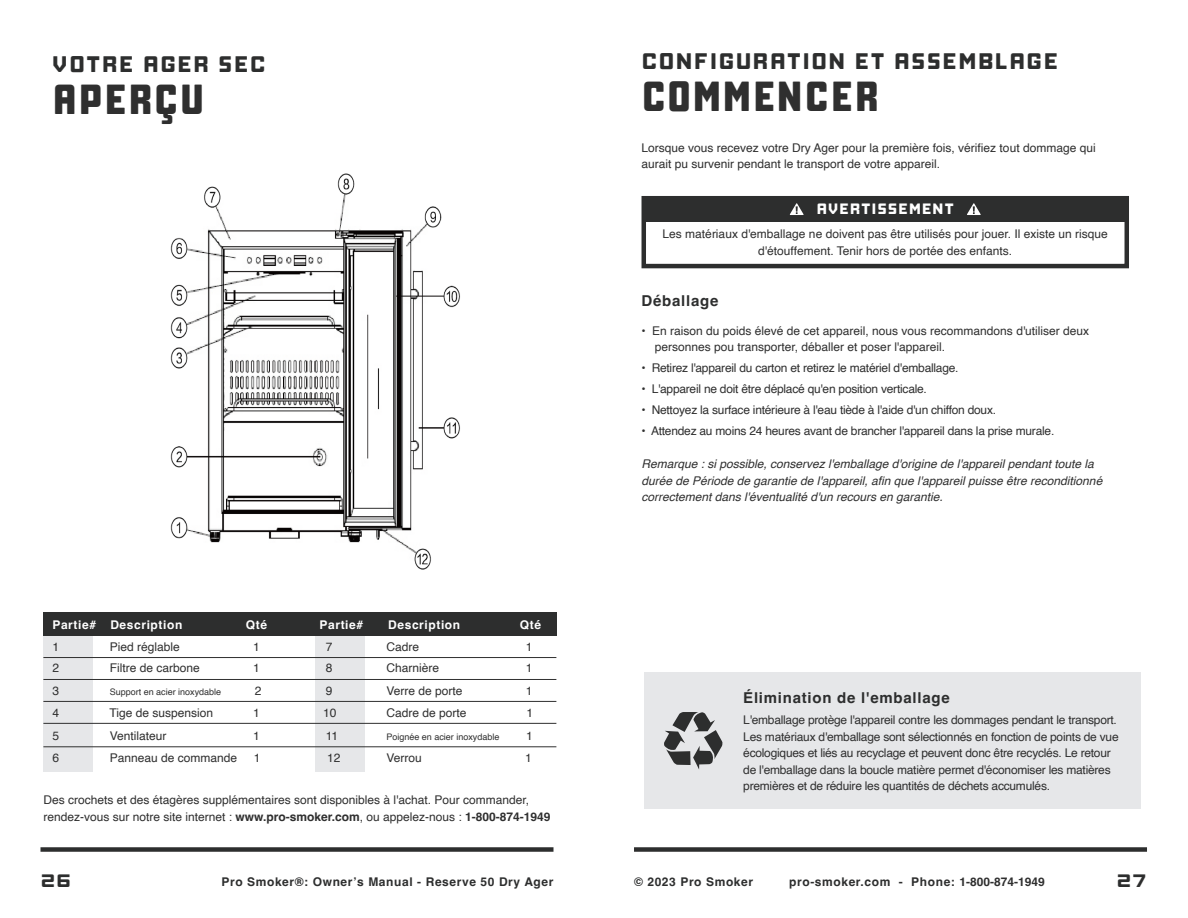
<style>
.page{position:relative;width:1188px;height:918px;background:#fff}
.page>*{position:absolute;margin:0;border:0;box-sizing:border-box;transform-origin:0 0}
.t1{font:800 42px "Manufaktur";letter-spacing:.02em;color:#2f2f2f}
.t2{font:800 expanded 22.5px "Manufaktur";letter-spacing:.045em;color:#2d2e2e}
.t3{font:900 expanded 18px "Manufaktur";color:#2d2e2e}
.t4{font:700 15px "Helvetica";letter-spacing:.05em;color:#2d2e2e}
.t5{font:800 expanded 15px "Manufaktur";letter-spacing:.045em;color:#fff}
.t6{font:12px/16.5px "Helvetica";color:#2f2f2f}
.t7{font:12px/16.5px "Helvetica";letter-spacing:-.02em;color:#2f2f2f}
.t8{font:italic 12px/16.5px "Helvetica";color:#2f2f2f}
.t9{font:700 12px "Helvetica";letter-spacing:.05em;color:#2d2e2e}
.t10{font:700 12px "Helvetica";letter-spacing:.05em;color:#fff}
.t11{font:9px "Helvetica";color:#2f2f2f}
.s1{font-weight:700}
.s2{color:#2f2f2f}
</style>
<div class="page">
<div style="left:40px;top:847px;width:514px;height:5px;background:#2d2e2e"></div>
<div style="left:634px;top:847px;width:513px;height:5px;background:#2d2e2e"></div>
<div style="left:43px;top:636px;width:50px;height:136px;background:#e6e7e9"></div>
<div style="left:315px;top:636px;width:49px;height:136px;background:#e6e7e9"></div>
<div style="left:43px;top:613px;width:513px;height:23px;background:#2d2e2e"></div>
<hr style="left:43px;top:657px;width:513px;height:1px;background:#2f2f2f">
<hr style="left:43px;top:679px;width:513px;height:1px;background:#2f2f2f">
<hr style="left:43px;top:701px;width:513px;height:1px;background:#2f2f2f">
<hr style="left:43px;top:723px;width:513px;height:1px;background:#2f2f2f">
<img style="left:170px;top:173px;width:290px;height:396px">
<hr style="left:43px;top:747px;width:513px;height:1px;background:#2f2f2f">
<div style="left:644px;top:673px;width:497px;height:136px;background:#e6e7e9"></div>
<div style="left:642px;top:196px;width:487px;height:72px;border:4px solid #2d2e2e"></div>
<div style="left:642px;top:198px;width:486px;height:24px;background:#2d2e2e"></div>
<svg style="left:790px;top:203px;width:14px;height:12px"></svg>
<svg style="left:967px;top:203px;width:14px;height:12px"></svg>
<svg style="left:664px;top:712px;width:59px;height:57px"></svg>
<p class="t2" style="left:52px;top:48px;width:215px">VOTRE AGER SEC</p>
<p class="t1" style="left:52px;top:70px;width:155px">APERÇU</p>
<p class="t10" style="left:52px;top:617px;width:131px">Partie# Description</p>
<p class="t10" style="left:246px;top:617px;width:23px">Qté</p>
<p class="t10" style="left:320px;top:617px;width:45px">Partie#</p>
<p class="t10" style="left:388px;top:617px;width:74px">Description</p>
<p class="t10" style="left:520px;top:617px;width:23px">Qté</p>
<p class="t6" style="left:52px;top:639px;width:8px">1</p>
<p class="t6" style="left:110px;top:639px;width:72px">Pied réglable</p>
<p class="t6" style="left:253px;top:639px;width:8px">1</p>
<p class="t6" style="left:326px;top:639px;width:8px">7</p>
<p class="t6" style="left:386px;top:639px;width:34px">Cadre</p>
<p class="t6" style="left:526px;top:639px;width:8px">1</p>
<p class="t6" style="left:52px;top:660px;width:8px">2</p>
<p class="t6" style="left:110px;top:660px;width:92px">Filtre de carbone</p>
<p class="t6" style="left:253px;top:660px;width:8px">1</p>
<p class="t6" style="left:326px;top:660px;width:8px">8</p>
<p class="t6" style="left:386px;top:660px;width:54px">Charnière</p>
<p class="t6" style="left:526px;top:660px;width:8px">1</p>
<p class="t6" style="left:52px;top:682px;width:8px">3</p>
<p class="t11" style="left:110px;top:684px;width:113px">Support en acier inoxydable</p>
<p class="t6" style="left:255px;top:682px;width:8px">2</p>
<p class="t6" style="left:326px;top:682px;width:8px">9</p>
<p class="t6" style="left:386px;top:682px;width:78px">Verre de porte</p>
<p class="t6" style="left:526px;top:682px;width:8px">1</p>
<p class="t6" style="left:52px;top:705px;width:8px">4</p>
<p class="t6" style="left:110px;top:705px;width:105px">Tige de suspension</p>
<p class="t6" style="left:253px;top:705px;width:8px">1</p>
<p class="t6" style="left:323px;top:705px;width:15px">10</p>
<p class="t6" style="left:386px;top:705px;width:82px">Cadre de porte</p>
<p class="t6" style="left:527px;top:705px;width:8px">1</p>
<p class="t6" style="left:52px;top:727px;width:8px">5</p>
<p class="t6" style="left:110px;top:727px;width:58px">Ventilateur</p>
<p class="t6" style="left:253px;top:727px;width:8px">1</p>
<p class="t6" style="left:326px;top:727px;width:14px">11</p>
<p class="t11" style="left:386px;top:729px;width:115px">Poignée en acier inoxydable</p>
<p class="t6" style="left:526px;top:727px;width:8px">1</p>
<p class="t6" style="left:52px;top:750px;width:8px">6</p>
<p class="t6" style="left:110px;top:750px;width:129px">Panneau de commande</p>
<p class="t6" style="left:254px;top:750px;width:8px">1</p>
<p class="t6" style="left:327px;top:750px;width:15px">12</p>
<p class="t6" style="left:386px;top:750px;width:37px">Verrou</p>
<p class="t6" style="left:525px;top:750px;width:8px">1</p>
<p class="t6" style="left:43px;top:792px;width:487px">Des crochets et des étagères supplémentaires sont disponibles à l'achat. Pour commander,</p>
<p class="t6" style="left:43px;top:808px;width:509px">rendez-vous sur notre site internet : <span class="s1">www.pro-smoker.com</span>, ou appelez-nous : <span class="s1">1-800-874-1949</span></p>
<p class="t2" style="left:641px;top:45px;width:418px">CONFIGURATION ET ASSEMBLAGE</p>
<p class="t1" style="left:641px;top:67px;width:239px">COMMENCER</p>
<p class="t6" style="left:642px;top:140px;width:456px">Lorsque vous recevez votre Dry Ager pour la première fois, vérifiez tout dommage qui aurait pu survenir pendant le transport de votre appareil.</p>
<p class="t5" style="left:816px;top:199px;width:139px">AVERTISSEMENT</p>
<p class="t6" style="left:663px;top:226px;width:447px;text-align:center">Les matériaux d'emballage ne doivent pas être utilisés pour jouer. Il existe un risque d'étouffement. Tenir hors de portée des enfants.</p>
<p class="t4" style="left:642px;top:292px;width:78px">Déballage</p>
<p class="t6" style="left:642px;top:323px;width:449px">• En raison du poids élevé de cet appareil, nous vous recommandons d'utiliser deux</p>
<p class="t6" style="left:655px;top:339px;width:292px">personnes pou transporter, déballer et poser l'appareil.</p>
<p class="t7" style="left:642px;top:360px;width:319px">• Retirez l'appareil du carton et retirez le matériel d'emballage.</p>
<p class="t7" style="left:642px;top:381px;width:287px">• L'appareil ne doit être déplacé qu'en position verticale.</p>
<p class="t7" style="left:642px;top:402px;width:356px">• Nettoyez la surface intérieure à l'eau tiède à l'aide d'un chiffon doux.</p>
<p class="t7" style="left:642px;top:423px;width:414px">• Attendez au moins 24 heures avant de brancher l'appareil dans la prise murale.</p>
<p class="t8" style="left:642px;top:456px;width:462px">Remarque : si possible, conservez l'emballage d'origine de l'appareil pendant toute la durée de Période de garantie de l'appareil, afin que l'appareil puisse être reconditionné correctement dans l'éventualité d'un recours en garantie.</p>
<p class="t4" style="left:743px;top:689px;width:208px">Élimination de l'emballage</p>
<p class="t7" style="left:743px;top:712px;width:377px">L'emballage protège l'appareil contre les dommages pendant le transport.<br>Les matériaux d'emballage sont sélectionnés en fonction de points de vue écologiques et liés au recyclage et peuvent donc être recyclés. Le retour de l'emballage dans la boucle matière permet d'économiser les matières premières et de réduire les quantités de déchets accumulés.</p>
<h3 class="t3" style="left:40px;top:868px;width:32px">26</h3>
<p class="t9" style="left:222px;top:875px;width:333px">Pro Smoker®: Owner’s Manual - Reserve 50 Dry Ager</p>
<p class="t9" style="left:634px;top:875px;width:121px">© 2023 Pro Smoker</p>
<p class="t9" style="left:789px;top:875px;width:257px">pro-smoker.com - Phone: <span class="s2">1-800-874-1949</span></p>
<h3 class="t3" style="left:1116px;top:868px;width:32px">27</h3>
</div>
